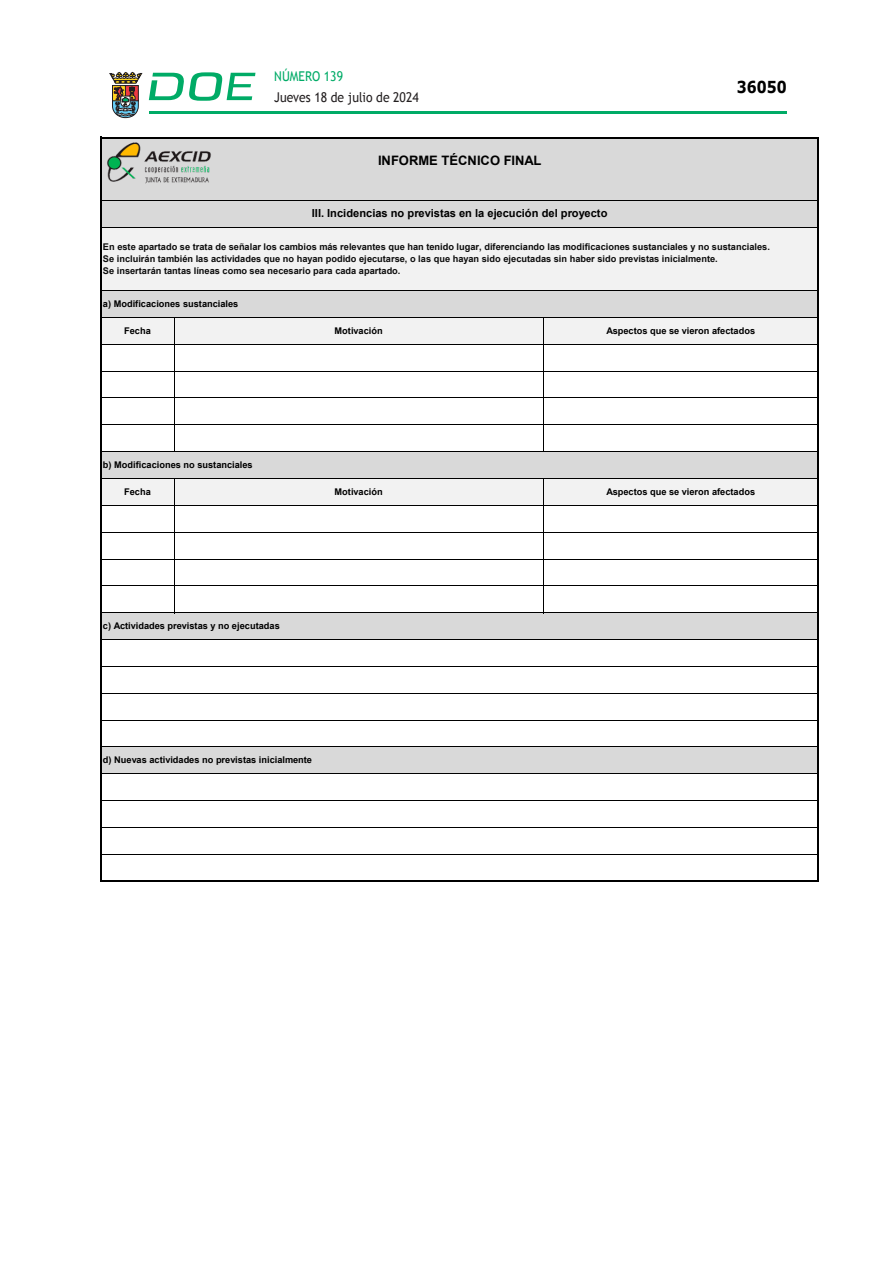
<style>
.page{position:relative;width:893px;height:1263px;background:#fff}
.page>*{position:absolute;margin:0;border:0;box-sizing:border-box;transform-origin:0 0}
.t1{font:700 16.5px "Verdana";color:#000;scale:.85 1}
.t2{font:13.5px "Trebuchet MS";color:#231f20;scale:.9 1}
.t3{font:13.5px "Trebuchet MS";color:#00ab67;scale:.9 1}
.t4{font:700 13.05px "Arial";color:#000}
.t5{font:700 11.1px "Arial";color:#000}
.t6{font:700 9.3px/12px "Arial";color:#0d0d0d}
.t7{font:700 9.3px "Arial";color:#000}
</style>
<div class="page">
<hr style="left:149px;top:111px;width:638px;height:3px;background:#00ab66">
<svg style="left:109px;top:72px;width:33px;height:46px"></svg>
<svg style="left:149px;top:72px;width:106px;height:29px"></svg>
<div style="left:102px;top:138px;width:716px;height:90px;background:#d9d9d9"></div>
<div style="left:102px;top:227px;width:716px;height:63px;background:#f2f2f2"></div>
<div style="left:102px;top:290px;width:716px;height:27px;background:#d9d9d9"></div>
<div style="left:102px;top:317px;width:716px;height:27px;background:#f2f2f2"></div>
<div style="left:102px;top:451px;width:716px;height:27px;background:#d9d9d9"></div>
<div style="left:102px;top:478px;width:716px;height:27px;background:#f2f2f2"></div>
<div style="left:102px;top:613px;width:716px;height:27px;background:#d9d9d9"></div>
<div style="left:102px;top:747px;width:716px;height:27px;background:#d9d9d9"></div>
<hr style="left:174px;top:318px;width:1px;height:134px;background:#000">
<hr style="left:543px;top:318px;width:1px;height:134px;background:#000">
<hr style="left:100px;top:137px;width:2px;height:745px;background:#000">
<hr style="left:817px;top:138px;width:2px;height:744px;background:#000">
<hr style="left:174px;top:479px;width:1px;height:134px;background:#000">
<hr style="left:543px;top:479px;width:1px;height:134px;background:#000">
<hr style="left:102px;top:137px;width:717px;height:1px;background:#000">
<hr style="left:102px;top:200px;width:715px;height:1px;background:#000">
<hr style="left:102px;top:227px;width:715px;height:1px;background:#000">
<hr style="left:102px;top:290px;width:715px;height:1px;background:#000">
<hr style="left:102px;top:317px;width:715px;height:1px;background:#000">
<hr style="left:102px;top:344px;width:715px;height:1px;background:#000">
<hr style="left:102px;top:371px;width:715px;height:1px;background:#000">
<hr style="left:102px;top:397px;width:715px;height:1px;background:#000">
<hr style="left:102px;top:424px;width:715px;height:1px;background:#000">
<hr style="left:102px;top:451px;width:715px;height:1px;background:#000">
<hr style="left:102px;top:478px;width:715px;height:1px;background:#000">
<hr style="left:102px;top:505px;width:715px;height:1px;background:#000">
<hr style="left:102px;top:532px;width:715px;height:1px;background:#000">
<hr style="left:102px;top:559px;width:715px;height:1px;background:#000">
<hr style="left:102px;top:585px;width:715px;height:1px;background:#000">
<hr style="left:102px;top:612px;width:715px;height:1px;background:#000">
<hr style="left:102px;top:639px;width:715px;height:1px;background:#000">
<hr style="left:102px;top:666px;width:715px;height:1px;background:#000">
<hr style="left:102px;top:693px;width:715px;height:1px;background:#000">
<hr style="left:102px;top:720px;width:715px;height:1px;background:#000">
<hr style="left:102px;top:746px;width:715px;height:1px;background:#000">
<hr style="left:102px;top:773px;width:715px;height:1px;background:#000">
<hr style="left:102px;top:800px;width:715px;height:1px;background:#000">
<hr style="left:102px;top:827px;width:715px;height:1px;background:#000">
<hr style="left:102px;top:854px;width:715px;height:1px;background:#000">
<hr style="left:102px;top:880px;width:717px;height:2px;background:#000">
<img style="left:102px;top:138px;width:117px;height:46px">
<h2 class="t3" style="left:274px;top:68px;width:78px">NÚMERO 139</h2>
<h2 class="t2" style="left:274px;top:89px;width:162px">Jueves 18 de julio de 2024</h2>
<p class="t4" style="left:378px;top:152px;width:165px">INFORME TÉCNICO FINAL</p>
<p class="t5" style="left:312px;top:206px;width:297px">III. Incidencias no previstas en la ejecución del proyecto</p>
<h1 class="t1" style="left:737px;top:76px;width:60px">36050</h1>
<p class="t6" style="left:103px;top:241px;width:668px">En este apartado se trata de señalar los cambios más relevantes que han tenido lugar, diferenciando las modificaciones sustanciales y no sustanciales.<br>Se incluirán también las actividades que no hayan podido ejecutarse, o las que hayan sido ejecutadas sin haber sido previstas inicialmente.<br>Se insertarán tantas líneas como sea necesario para cada apartado.</p>
<p class="t7" style="left:103px;top:297px;width:137px">a) Modificaciones sustanciales</p>
<p class="t7" style="left:124px;top:324px;width:28px">Fecha</p>
<p class="t7" style="left:335px;top:324px;width:50px">Motivación</p>
<p class="t7" style="left:606px;top:324px;width:150px">Aspectos que se vieron afectados</p>
<p class="t7" style="left:103px;top:458px;width:151px">b) Modificaciones no sustanciales</p>
<p class="t7" style="left:124px;top:485px;width:28px">Fecha</p>
<p class="t7" style="left:335px;top:485px;width:50px">Motivación</p>
<p class="t7" style="left:606px;top:485px;width:150px">Aspectos que se vieron afectados</p>
<p class="t7" style="left:103px;top:619px;width:178px">c) Actividades previstas y no ejecutadas</p>
<p class="t7" style="left:103px;top:753px;width:211px">d) Nuevas actividades no previstas inicialmente</p>
</div>
